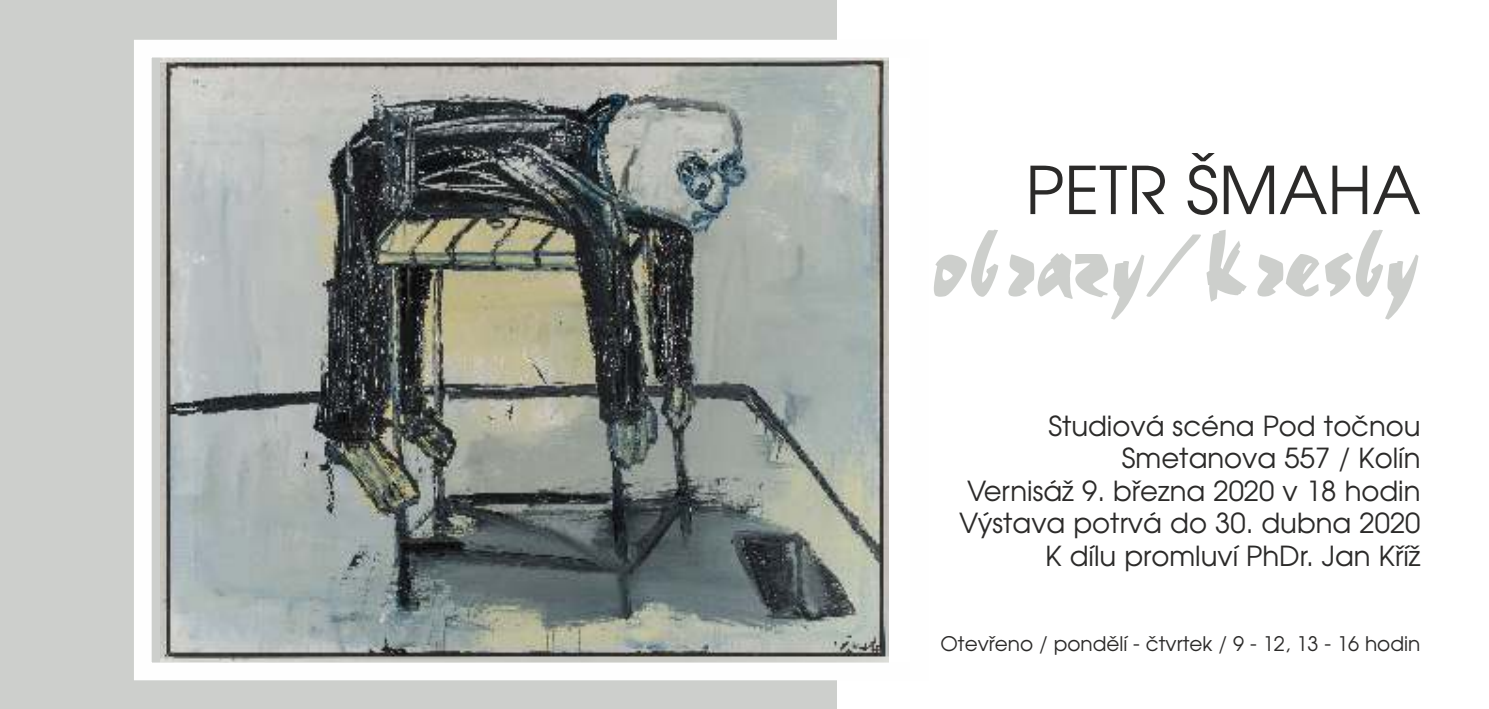
<style>
.page{position:relative;width:1489px;height:709px;background:#fff}
.page>*{position:absolute;margin:0;border:0;box-sizing:border-box;transform-origin:0 0}
.t1{font:107.5px "Chalk CE";color:#cdcfcc}
.t2{font:65.5px "Avalon CE";color:#2b2a29}
.t3{font:27.5px/32.5px "Avalon CE";color:#2b2a29;text-align:right}
.t4{font:20px "Avalon CE";color:#2b2a29}
</style>
<div class="page">
<div style="left:0;top:0;width:836px;height:708px;background:#cdcfcc"></div>
<img style="left:160px;top:59px;width:728px;height:602px">
<div style="left:134px;top:40px;width:794px;height:640px;border:18px solid #fefefe"></div>
<h2 class="t2" style="left:1025px;top:162px;width:397px">PETR ŠMAHA</h2>
<h1 class="t1" style="left:932px;top:215px;width:488px">obrazy/kresby</h1>
<p class="t3" style="left:959px;top:411px;width:463px">Studiová scéna Pod točnou<br>Smetanova 557 / Kolín<br>Vernisáž 9. března 2020 v 18 hodin<br>Výstava potrvá do 30. dubna 2020<br>K dílu promluví PhDr. Jan Kříž</p>
<p class="t4" style="left:940px;top:635px;width:481px">Otevřeno / pondělí - čtvrtek / 9 - 12, 13 - 16 hodin</p>
</div>
